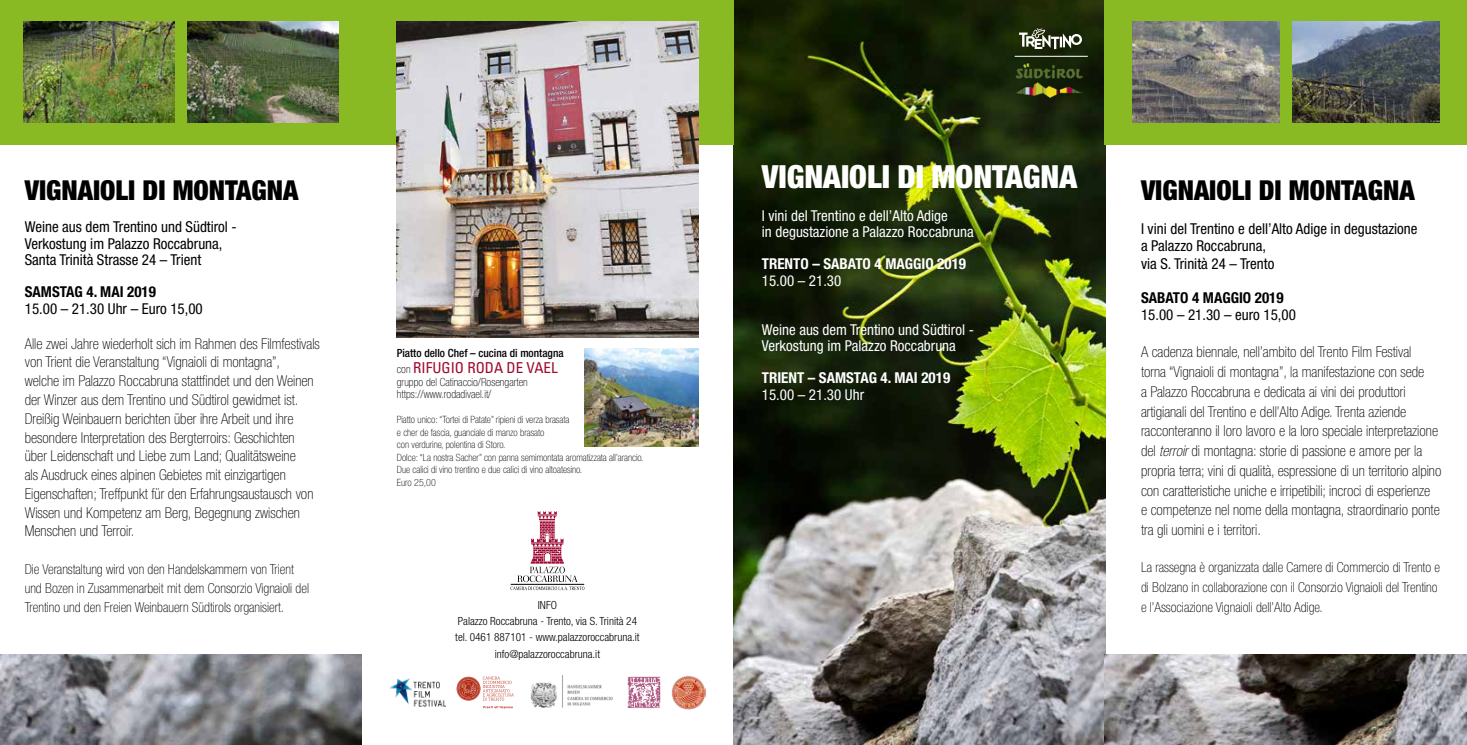
<style>
.page{position:relative;width:1467px;height:745px;background:#fff}
.page>*{position:absolute;margin:0;border:0;box-sizing:border-box;transform-origin:0 0}
.t1{font:900 condensed 31.88px "Helvetica Neue";color:#fff}
.t2{font:900 condensed 27.5px "Helvetica Neue";color:#000}
.t3{font:100 condensed 15px/18.8px "Helvetica Neue";color:#000}
.t4{font:condensed 15px/17.2px "Helvetica Neue";color:#000}
.t5{font:condensed 15px/16.2px "Helvetica Neue";color:#fff}
.t6{font:700 condensed 15px "Helvetica Neue";color:#fff}
.t7{font:700 condensed 15px "Helvetica Neue";color:#000}
.t8{font:condensed 15px "Univers";color:#9e092f}
.t9{font:100 condensed 13.75px/19.8px "Helvetica Neue";color:#000}
.t10{font:300 condensed 11.25px/16.2px "Helvetica Neue";color:#000;text-align:center}
.t11{font:100 condensed 11.25px/12.5px "Helvetica Neue";color:#000}
.t12{font:500 condensed 11.25px "Helvetica Neue";color:#000}
.t13{font:100 condensed 10px/12.5px "Helvetica Neue";color:#000}
.s1{font-family:"Helvetica Neue";font-weight:100;font-size:11.25px;color:#000}
.s2{font-style:italic}
</style>
<div class="page">
<img style="left:733px;top:0;width:373px;height:744px">
<svg style="left:1019px;top:28px;width:63px;height:21px"></svg>
<img style="left:1016px;top:62px;width:66px;height:36px">
<hr style="left:1015px;top:56px;width:73px;height:1px;background:#fff">
<img style="left:627px;top:676px;width:34px;height:32px">
<img style="left:671px;top:676px;width:34px;height:32px">
<img style="left:390px;top:678px;width:55px;height:27px">
<img style="left:530px;top:675px;width:83px;height:33px">
<svg style="left:457px;top:676px;width:57px;height:32px"></svg>
<svg style="left:511px;top:511px;width:73px;height:78px"></svg>
<hr style="left:511px;top:583px;width:73px;height:1px;background:#000">
<div style="left:1105px;top:0;width:362px;height:144px;background:#89ba23"></div>
<img style="left:1105px;top:654px;width:362px;height:90px">
<img style="left:1133px;top:22px;width:146px;height:101px">
<img style="left:1292px;top:22px;width:147px;height:101px">
<div style="left:0;top:0;width:733px;height:144px;background:#89ba23"></div>
<img style="left:0;top:654px;width:361px;height:90px">
<img style="left:23px;top:22px;width:151px;height:101px">
<img style="left:187px;top:22px;width:151px;height:101px">
<img style="left:397px;top:22px;width:301px;height:315px">
<img style="left:584px;top:348px;width:114px;height:98px">
<h2 class="t2" style="left:25px;top:173px;width:275px">VIGNAIOLI DI MONTAGNA</h2>
<p class="t4" style="left:25px;top:219px;width:214px;line-height:16.2px">Weine aus dem Trentino und Südtirol -<br>Verkostung im Palazzo Roccabruna,<br>Santa Trinità Strasse 24 – Trient</p>
<p class="t7" style="left:25px;top:283px;width:133px">SAMSTAG 4. MAI 2019</p>
<p class="t4" style="left:25px;top:299px;width:179px">15.00 – 21.30 Uhr – Euro 15,00</p>
<p class="t3" style="left:25px;top:333px;width:297px">Alle zwei Jahre wiederholt sich im Rahmen des Filmfestivals von Trient die Veranstaltung “Vignaioli di montagna”,<br>welche im Palazzo Roccabruna stattfindet und den Weinen der Winzer aus dem Trentino und Südtirol gewidmet ist.<br>Dreißig Weinbauern berichten über ihre Arbeit und ihre besondere Interpretation des Bergterroirs: Geschichten über Leidenschaft und Liebe zum Land; Qualitätsweine<br>als Ausdruck eines alpinen Gebietes mit einzigartigen Eigenschaften; Treffpunkt für den Erfahrungsaustausch von Wissen und Kompetenz am Berg, Begegnung zwischen Menschen und Terroir.</p>
<p class="t9" style="left:25px;top:559px;width:286px;line-height:18.8px">Die Veranstaltung wird von den Handelskammern von Trient und Bozen in Zusammenarbeit mit dem Consorzio Vignaioli del<br>Trentino und den Freien Weinbauern Südtirols organisiert.</p>
<p class="t12" style="left:397px;top:346px;width:168px">Piatto dello Chef – cucina di montagna</p>
<p class="t8" style="left:397px;top:358px;width:162px"><span class="s1">con</span> RIFUGIO RODA DE VAEL</p>
<p class="t11" style="left:397px;top:375px;width:133px">gruppo del Catinaccio/Rosengarten https://www.rodadivael.it/</p>
<p class="t13" style="left:397px;top:413px;width:248px">Piatto unico: “Tortei di Patate” ripieni di verza brasata<br>e cher de fascia, guanciale di manzo brasato<br>con verdurine, polentina di Storo.<br>Dolce: “La nostra Sacher” con panna semimontata aromatizzata all’arancio.<br>Due calici di vino trentino e due calici di vino altoatesino.<br>Euro 25,00</p>
<p class="t10" style="left:455px;top:596px;width:186px">INFO<br>Palazzo Roccabruna - Trento, via S. Trinità 24 tel. 0461 887101 - www.palazzoroccabruna.it info@palazzoroccabruna.it</p>
<h1 class="t1" style="left:762px;top:157px;width:317px">VIGNAIOLI DI MONTAGNA</h1>
<p class="t5" style="left:762px;top:207px;width:213px">I vini del Trentino e dell’Alto Adige<br>in degustazione a Palazzo Roccabruna</p>
<p class="t6" style="left:762px;top:255px;width:206px">TRENTO – SABATO 4 MAGGIO 2019</p>
<p class="t5" style="left:762px;top:272px;width:81px">15.00 – 21.30</p>
<p class="t5" style="left:762px;top:321px;width:214px">Weine aus dem Trentino und Südtirol -<br>Verkostung im Palazzo Roccabruna</p>
<p class="t6" style="left:762px;top:368px;width:190px">TRIENT – SAMSTAG 4. MAI 2019</p>
<p class="t5" style="left:762px;top:386px;width:104px">15.00 – 21.30 Uhr</p>
<h2 class="t2" style="left:1141px;top:173px;width:275px">VIGNAIOLI DI MONTAGNA</h2>
<p class="t4" style="left:1141px;top:220px;width:278px">I vini del Trentino e dell’Alto Adige in degustazione a Palazzo Roccabruna,<br>via S. Trinità 24 – Trento</p>
<p class="t7" style="left:1141px;top:288px;width:144px">SABATO 4 MAGGIO 2019</p>
<p class="t4" style="left:1141px;top:306px;width:156px">15.00 – 21.30 – euro 15,00</p>
<p class="t3" style="left:1141px;top:342px;width:302px;line-height:19.8px">A cadenza biennale, nell’ambito del Trento Film Festival<br>torna “Vignaioli di montagna”, la manifestazione con sede<br>a Palazzo Roccabruna e dedicata ai vini dei produttori artigianali del Trentino e dell’Alto Adige. Trenta aziende racconteranno il loro lavoro e la loro speciale interpretazione del <span class="s2">terroir</span> di montagna: storie di passione e amore per la propria terra; vini di qualità, espressione di un territorio alpino con caratteristiche uniche e irripetibili; incroci di esperienze<br>e competenze nel nome della montagna, straordinario ponte tra gli uomini e i territori.</p>
<p class="t9" style="left:1141px;top:557px;width:301px">La rassegna è organizzata dalle Camere di Commercio di Trento e di Bolzano in collaborazione con il Consorzio Vignaioli del Trentino e l’Associazione Vignaioli dell’Alto Adige.</p>
</div>
